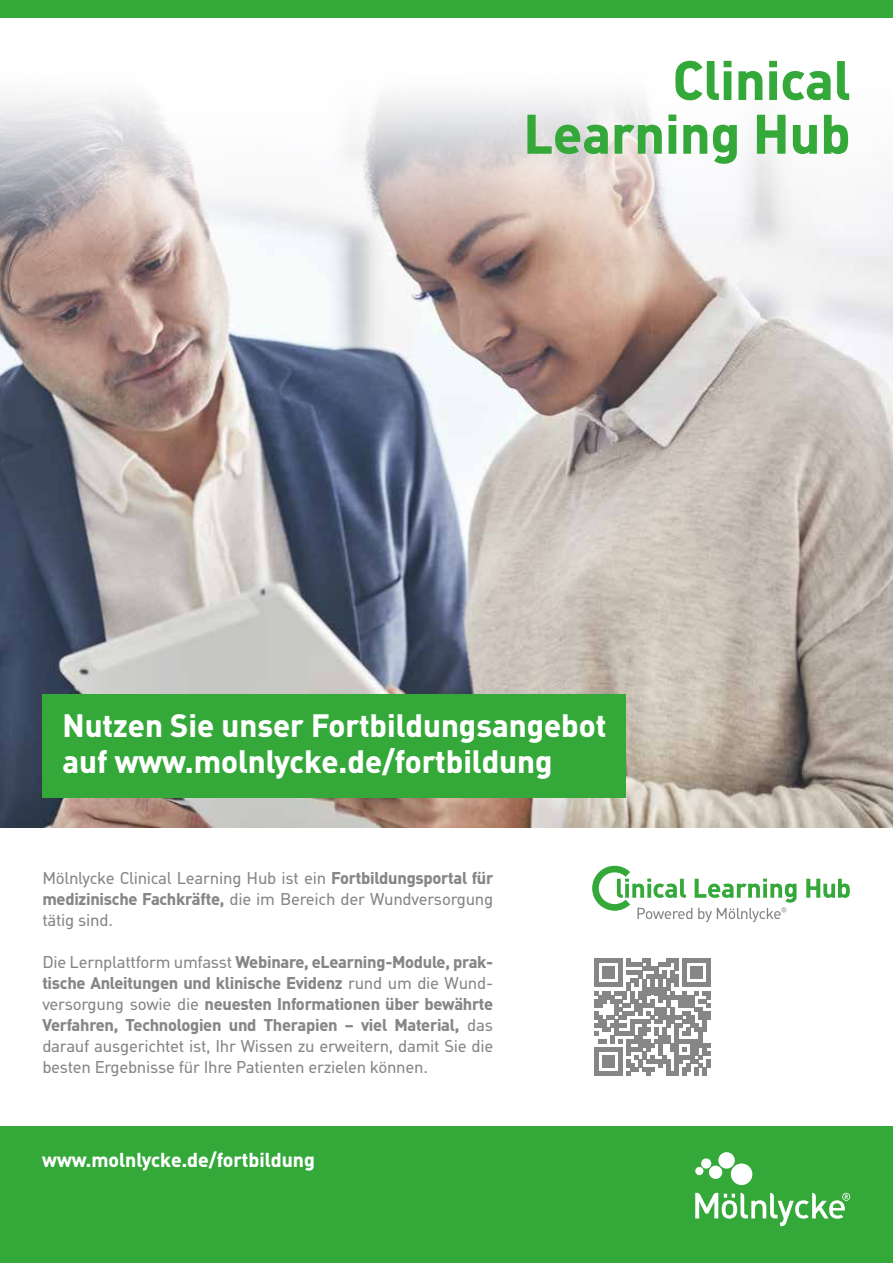
<style>
.page{position:relative;width:893px;height:1263px;background:#fff}
.page>*{position:absolute;margin:0;border:0;box-sizing:border-box;transform-origin:0 0}
.t1{font:700 53.7px/53.7px "Molnlycke Din";color:#34a93a;text-align:right}
.t2{font:700 31.35px/36.6px "Molnlycke Din";color:#fff}
.t3{font:700 19.5px "Molnlycke Din";color:#fff}
.t4{font:16.5px/21px "Molnlycke Din";letter-spacing:-.015em;color:#878686;text-align:justify}
.s1{font-weight:700}
</style>
<div class="page">
<img style="left:0;top:319px;width:893px;height:509px">
<svg style="left:0;top:17px;width:893px;height:302px"></svg>
<div style="left:0;top:1127px;width:893px;height:136px;background:#34a93a"></div>
<div style="left:0;top:0;width:893px;height:17px;background:#34a93a"></div>
<svg style="left:806px;top:879px;width:44px;height:19px"></svg>
<svg style="left:592px;top:866px;width:204px;height:56px"></svg>
<svg style="left:594px;top:959px;width:117px;height:116px"></svg>
<svg style="left:695px;top:1152px;width:155px;height:74px"></svg>
<div style="left:42px;top:694px;width:584px;height:104px;background:#34a93a"></div>
<h1 class="t1" style="left:523px;top:52px;width:329px">Clinical<br>Learning Hub</h1>
<h2 class="t2" style="left:62px;top:706px;width:545px">Nutzen Sie unser Fortbildungsangebot auf www.molnlycke.de/fortbildung</h2>
<p class="t4" style="left:42px;top:868px;width:452px">Mölnlycke Clinical Learning Hub ist ein <span class="s1">Fortbildungsportal für medizinische Fachkräfte,</span> die im Bereich der Wundversorgung tätig sind.</p>
<p class="t4" style="left:42px;top:952px;width:452px">Die Lernplattform umfasst <span class="s1">Webinare, eLearning-Module, prak&shy;tische Anleitungen und klinische Evidenz</span> rund um die Wund&shy;versorgung sowie die <span class="s1">neuesten Informationen über bewährte Verfahren, Technologien und Therapien – viel Material,</span> das darauf ausgerichtet ist, Ihr Wissen zu erweitern, damit Sie die besten Ergebnisse für Ihre Patienten erzielen können.</p>
<p class="t3" style="left:42px;top:1148px;width:274px">www.molnlycke.de/fortbildung</p>
</div>
